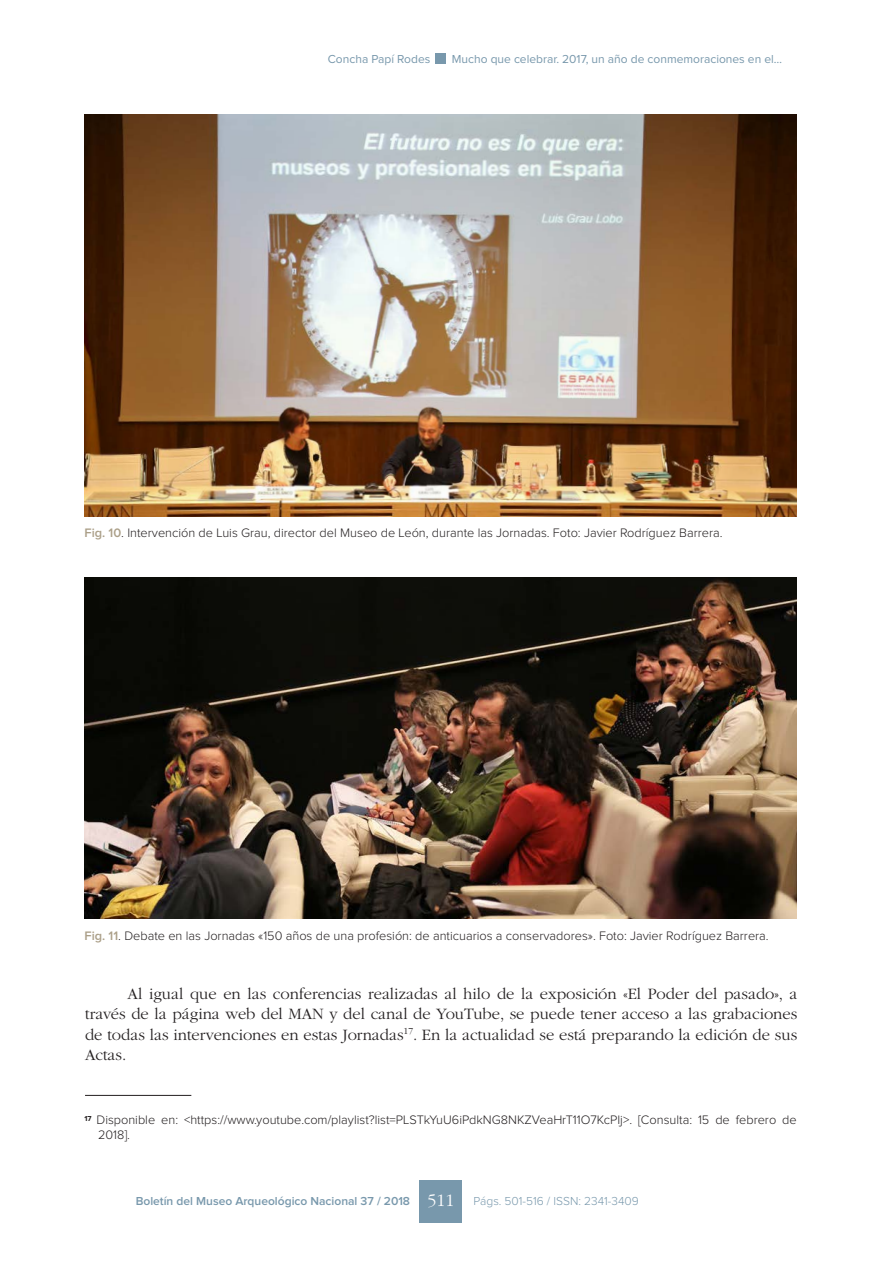
<style>
.page{position:relative;width:893px;height:1263px;background:#fff}
.page>*{position:absolute;margin:0;border:0;box-sizing:border-box;transform-origin:0 0}
.t1{font:300 18px "ITC Garamond Std";color:#fff}
.t2{font:300 16.5px/20.1px "ITC Garamond Std";color:#231f20;text-align:justify}
.Texto_nota_pie{font:300 12.75px/15px "Proxima Nova";color:#231f20}
.t3{font:12px "Proxima Nova";color:#7898ac}
.t4{font:600 12px "Proxima Nova";color:#7898ac}
.t5{font:300 12px "Proxima Nova";color:#7898ac}
.s1{font-weight:600;color:#ab9f88}
</style>
<div class="page">
<div style="left:420px;top:1180px;width:42px;height:43px;background:#7898ac"></div>
<div style="left:436px;top:53px;width:10px;height:11px;background:#7898ac"></div>
<hr style="left:85px;top:1095px;width:106px;height:1px;background:#231f20">
<img style="left:85px;top:115px;width:712px;height:402px">
<img style="left:84px;top:577px;width:712px;height:342px">
<p class="t3" style="left:328px;top:53px;width:104px">Concha Papí Rodes</p>
<p class="t3" style="left:452px;top:54px;width:332px">Mucho que celebrar. 2017, un año de conmemoraciones en el…</p>
<p class="Texto_nota_pie" style="left:85px;top:525px;width:639px"><span class="s1">Fig. 10</span>. Intervención de Luis Grau, director del Museo de León, durante las Jornadas. Foto: Javier Rodríguez Barrera.</p>
<p class="Texto_nota_pie" style="left:85px;top:929px;width:686px"><span class="s1">Fig. 11</span>. Debate en las Jornadas «150 años de una profesión: de anticuarios a conservadores». Foto: Javier Rodríguez Barrera.</p>
<p class="t2" style="left:85px;top:984px;width:714px;text-indent:43px">Al igual que en las conferencias realizadas al hilo de la exposición «El Poder del pasado», a través de la página web del MAN y del canal de YouTube, se puede tener acceso a las grabaciones de todas las intervenciones en estas Jornadas<sup>17</sup>. En la actualidad se está preparando la edición de sus Actas.</p>
<p class="Texto_nota_pie" style="left:98px;top:1112px;width:700px;text-indent:-13px"><sup>17</sup> Disponible en: &lt;https://www.youtube.com/playlist?list=PLSTkYuU6iPdkNG8NKZVeaHrT11O7KcPIj&gt;. [Consulta: 15 de febrero de<br>2018].</p>
<p class="t4" style="left:136px;top:1195px;width:276px">Boletín del Museo Arqueológico Nacional 37 / 2018</p>
<h1 class="t1" style="left:427px;top:1190px;width:28px">511</h1>
<p class="t5" style="left:473px;top:1195px;width:167px">Págs. 501-516 / ISSN: 2341-3409</p>
</div>
